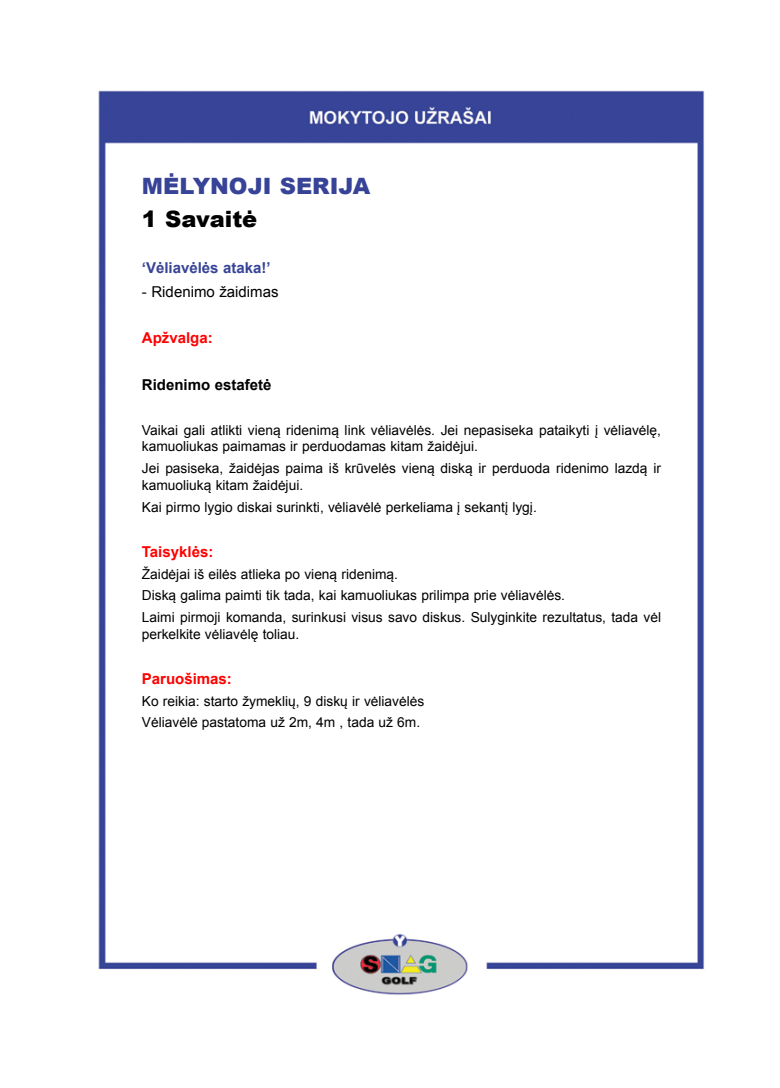
<style>
.page{position:relative;width:780px;height:1088px;background:#fff}
.page>*{position:absolute;margin:0;border:0;box-sizing:border-box;transform-origin:0 0}
.t1{font:900 22.5px "Arial";color:#374397}
.t2{font:900 22.5px "Arial";color:#000}
.t3{font:700 15px "Arial";color:#f00}
.t4{font:700 15px "Arial";color:#374397}
.t5{font:15px "Arial";color:#000}
.t6{font:700 15px "Arial";color:#000}
.t7{font:13.75px/21.9px "Arial";color:#000}
</style>
<div class="page">
<img style="left:98px;top:90px;width:607px;height:905px">
<div style="left:141px;top:177px;width:521px;height:731px;background:#fff"></div>
<h1 class="t1" style="left:142px;top:170px;width:230px">MĖLYNOJI SERIJA</h1>
<h1 class="t2" style="left:142px;top:202px;width:117px">1 Savaitė</h1>
<p class="t4" style="left:142px;top:258px;width:130px">‘Vėliavėlės ataka!’</p>
<p class="t5" style="left:142px;top:281px;width:138px">- Ridenimo žaidimas</p>
<p class="t3" style="left:142px;top:328px;width:72px">Apžvalga:</p>
<p class="t6" style="left:142px;top:374px;width:131px">Ridenimo estafetė</p>
<p class="t7" style="left:142px;top:422px;width:520px;line-height:16.5px">Vaikai gali atlikti vieną ridenimą link vėliavėlės. Jei nepasiseka pataikyti į vėliavėlę, kamuoliukas paimamas ir perduodamas kitam žaidėjui.</p>
<p class="t7" style="left:142px;top:460px;width:520px;line-height:16.5px">Jei pasiseka, žaidėjas paima iš krūvelės vieną diską ir perduoda ridenimo lazdą ir kamuoliuką kitam žaidėjui.</p>
<p class="t7" style="left:142px;top:496px;width:396px">Kai pirmo lygio diskai surinkti, vėliavėlė perkeliama į sekantį lygį.</p>
<p class="t3" style="left:142px;top:541px;width:73px">Taisyklės:</p>
<p class="t7" style="left:142px;top:563px;width:520px">Žaidėjai iš eilės atlieka po vieną ridenimą.<br>Diską galima paimti tik tada, kai kamuoliukas prilimpa prie vėliavėlės.<br>Laimi pirmoji komanda, surinkusi visus savo diskus. Sulyginkite rezultatus, tada vėl</p>
<p class="t7" style="left:142px;top:623px;width:159px">perkelkite vėliavėlę toliau.</p>
<p class="t3" style="left:142px;top:668px;width:92px">Paruošimas:</p>
<p class="t7" style="left:142px;top:690px;width:284px">Ko reikia: starto žymeklių, 9 diskų ir vėliavėlės<br>Vėliavėlė pastatoma už 2m, 4m , tada už 6m.</p>
</div>
